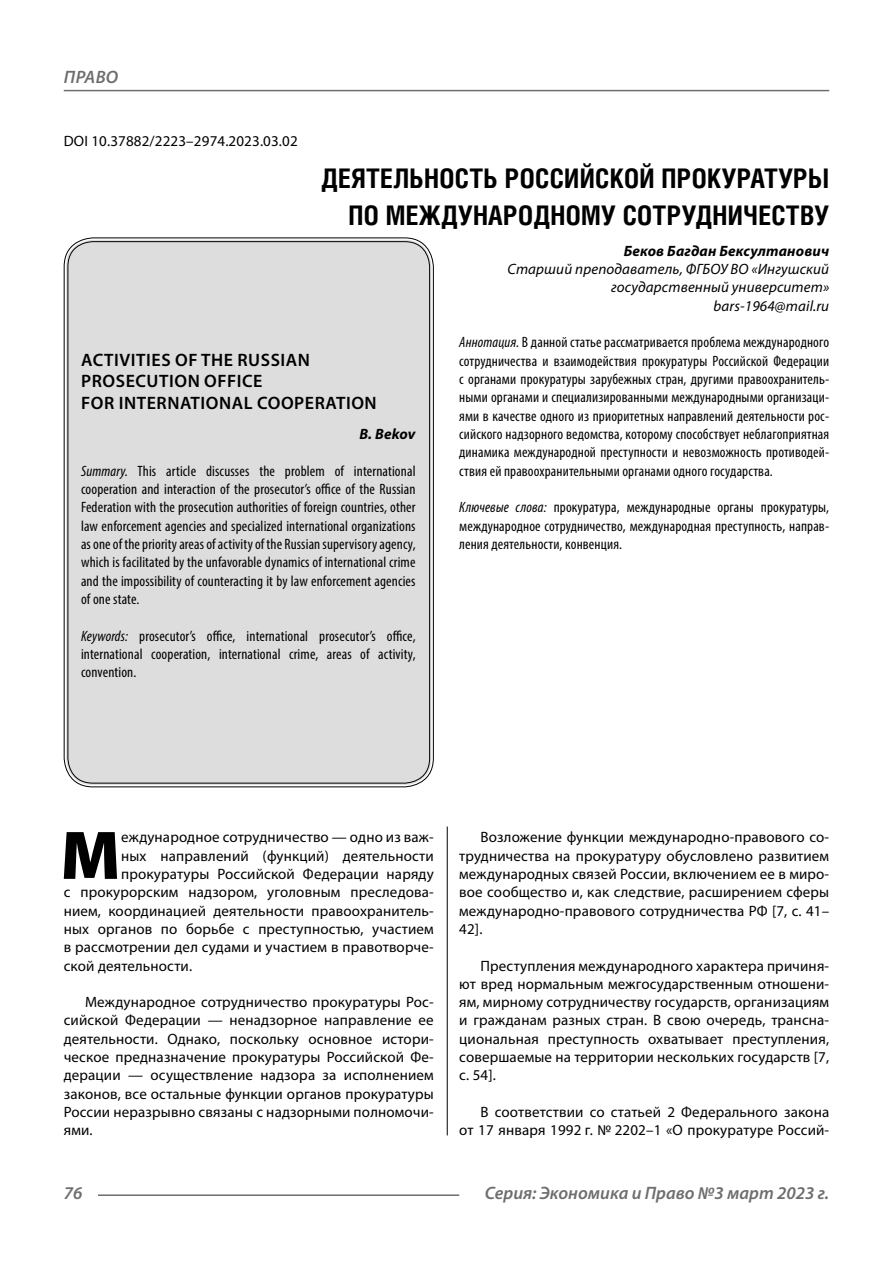
<style>
.page{position:relative;width:893px;height:1263px;background:#fff}
.page>*{position:absolute;margin:0;border:0;box-sizing:border-box;transform-origin:0 0}
.Bukvica{font:900 69.3px "Myriad Pro";color:#000}
.Header{font:700 27px/37.5px "Helios Cond C";letter-spacing:.01em;color:#000;text-align:right}
.Header-eng{font:600 18px/21.6px "Myriad Pro";letter-spacing:.03em;color:#000}
.t1{font:italic 600 18px "Myriad Pro";color:#6e6e6e}
.Normal{font:15px/18.3px "Myriad Pro";letter-spacing:.01em;color:#000;text-align:justify}
.Annotation-rus{font:condensed 15px/18.3px "Myriad Pro";letter-spacing:.01em;color:#000;text-align:justify}
.Annotation-eng{font:condensed 15px/18.3px "Myriad Pro";letter-spacing:.01em;color:#000;text-align:justify}
.Bukvica-2{font:15px "Myriad Pro";letter-spacing:.01em;color:#000}
.Author-doc{font:italic 15px/18.3px "Myriad Pro";letter-spacing:.01em;color:#000;text-align:right}
.DOI{font:15px "Myriad Pro";letter-spacing:.01em;color:#000}
.Author{font:italic 700 15px "Myriad Pro";letter-spacing:.01em;color:#000}
.Author-email{font:italic 15px "Myriad Pro";letter-spacing:.01em;color:#000}
.Author-eng{font:italic 700 15px "Myriad Pro";letter-spacing:.005em;color:#000}
.s1{font-style:italic}
</style>
<div class="page">
<hr style="left:447px;top:824px;width:1px;height:311px;background:#000">
<div style="left:66px;top:240px;width:365px;height:545px;background:#ddd;border-radius:27px"></div>
<hr style="left:98px;top:1194px;width:361px;height:2px;background:#6e6e6e">
<hr style="left:64px;top:90px;width:765px;height:1px;background:#6e6e6e">
<p class="t1" style="left:64px;top:66px;width:24px">Право</p>
<p class="DOI" style="left:64px;top:132px;width:235px">DOI 10.37882/2223–2974.2023.03.02</p>
<p class="Header" style="left:321px;top:159px;width:510px">ДЕЯТЕЛЬНОСТЬ РОССИЙСКОЙ ПРОКУРАТУРЫ<br>ПО МЕЖДУНАРОДНОМУ СОТРУДНИЧЕСТВУ</p>
<p class="Author" style="left:624px;top:241px;width:207px">Беков Багдан Бексултанович</p>
<p class="Author-doc" style="left:507px;top:260px;width:323px">Старший преподаватель, ФГБОУ ВО «Ингушский государственный университет»</p>
<p class="Author-email" style="left:713px;top:296px;width:117px">bars-1964@mail.ru</p>
<p class="Annotation-rus" style="left:459px;top:333px;width:371px"><span class="s1">Аннотация.</span> В данной статье рассматривается проблема международного сотрудничества и взаимодействия прокуратуры Российской Федерации с органами прокуратуры зарубежных стран, другими правоохранитель&shy;ными органами и специализированными международными организаци&shy;ями в качестве одного из приоритетных направлений деятельности рос&shy;сийского надзорного ведомства, которому способствует неблагоприятная динамика международной преступности и невозможность противодей&shy;ствия ей правоохранительными органами одного государства.</p>
<p class="Annotation-rus" style="left:459px;top:498px;width:371px"><span class="s1">Ключевые слова:</span> прокуратура, международные органы прокуратуры, международное сотрудничество, международная преступность, направ&shy;ления деятельности, конвенция.</p>
<p class="Header-eng" style="left:81px;top:348px;width:297px">ACTIVITIES OF THE RUSSIAN<br>PROSECUTION OFFICE<br>FOR INTERNATIONAL COOPERATION</p>
<p class="Author-eng" style="left:360px;top:424px;width:58px">B. Bekov</p>
<p class="Annotation-eng" style="left:81px;top:461px;width:336px"><span class="s1">Summary.</span> This article discusses the problem of international cooperation and interaction of the prosecutor’s office of the Russian Federation with the prosecution authorities of foreign countries, other law enforcement agencies and specialized international organizations as one of the priority areas of activity of the Russian supervisory agency, which is facilitated by the unfavorable dynamics of international crime and the impossibility of counteracting it by law enforcement agencies of one state.</p>
<p class="Annotation-eng" style="left:81px;top:626px;width:336px"><span class="s1">Keywords:</span> prosecutor’s office, international prosecutor’s office, international cooperation, international crime, areas of activity, convention.</p>
<p class="Bukvica" style="left:60px;top:809px;width:62px">М</p>
<p class="Bukvica-2" style="left:121px;top:828px;width:314px">еждународное сотрудничество — одно из важ-</p>
<p class="Bukvica-2" style="left:121px;top:846px;width:314px">ных направлений (функций) деятельности</p>
<p class="Bukvica-2" style="left:121px;top:864px;width:314px">прокуратуры Российской Федерации наряду</p>
<p class="Bukvica-2" style="left:64px;top:883px;width:371px">с прокурорским надзором, уголовным преследова-</p>
<p class="Bukvica-2" style="left:64px;top:901px;width:371px">нием, координацией деятельности правоохранитель-</p>
<p class="Bukvica-2" style="left:64px;top:919px;width:371px">ных органов по борьбе с преступностью, участием</p>
<p class="Bukvica-2" style="left:64px;top:938px;width:371px">в рассмотрении дел судами и участием в правотворче-</p>
<p class="Bukvica-2" style="left:64px;top:956px;width:130px">ской деятельности.</p>
<p class="Normal" style="left:64px;top:993px;width:371px;text-indent:21px">Международное сотрудничество прокуратуры Рос&shy;сийской Федерации — ненадзорное направление ее деятельности. Однако, поскольку основное истори&shy;ческое предназначение прокуратуры Российской Фе&shy;дерации — осуществление надзора за исполнением законов, все остальные функции органов прокуратуры России неразрывно связаны с надзорными полномочи&shy;ями.</p>
<p class="Normal" style="left:459px;top:828px;width:371px;text-indent:21px">Возложение функции международно-правового со&shy;трудничества на прокуратуру обусловлено развитием международных связей России, включением ее в миро&shy;вое сообщество и, как следствие, расширением сферы международно-правового сотрудничества РФ [7, с. 41– 42].</p>
<p class="Normal" style="left:459px;top:956px;width:371px;text-indent:21px">Преступления международного характера причиня&shy;ют вред нормальным межгосударственным отношени&shy;ям, мирному сотрудничеству государств, организациям и гражданам разных стран. В свою очередь, трансна&shy;циональная преступность охватывает преступления, совершаемые на территории нескольких государств [7, с. 54].</p>
<p class="Normal" style="left:459px;top:1103px;width:371px;text-align:right">В соответствии со статьей 2 Федерального закона<br>от 17 января 1992 г. № 2202–1 «О прокуратуре Россий-</p>
<p class="t1" style="left:64px;top:1182px;width:20px">76</p>
<p class="t1" style="left:485px;top:1182px;width:346px">Серия: Экономика и Право №3 март 2023 г.</p>
</div>
